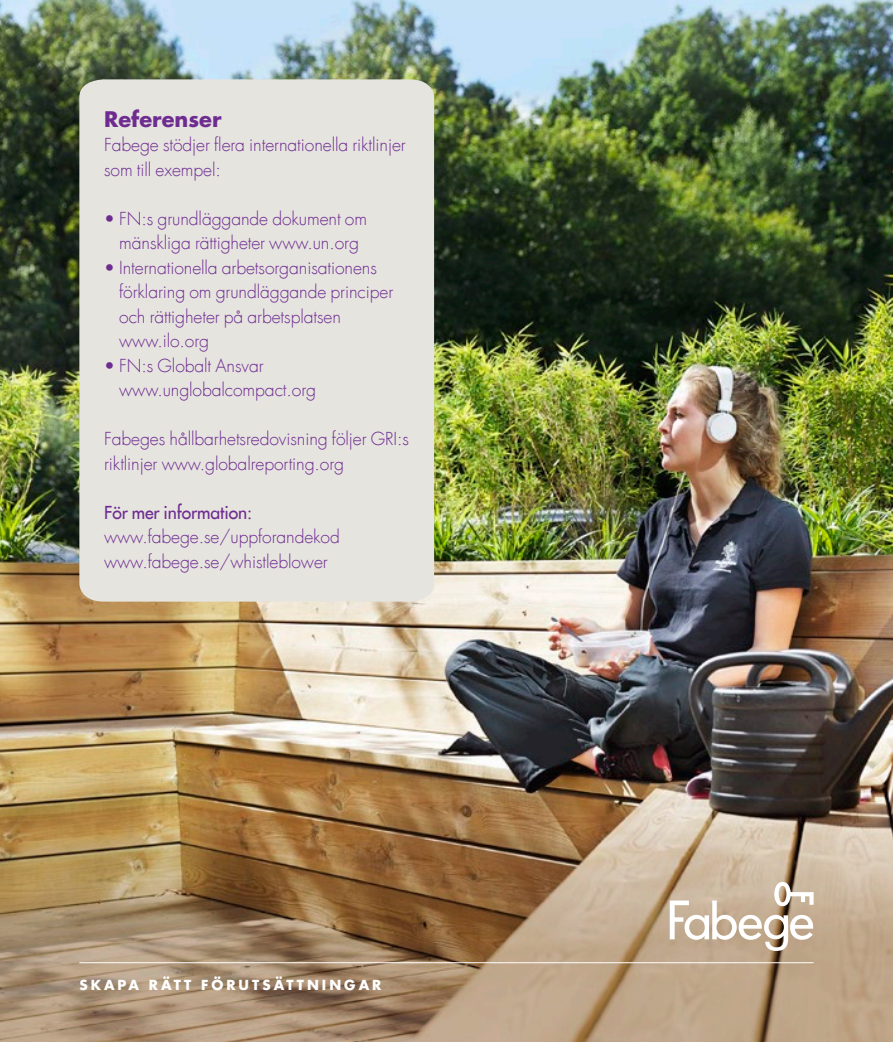
<style>
.page{position:relative;width:893px;height:1042px;background:#fff}
.page>*{position:absolute;margin:0;border:0;box-sizing:border-box;transform-origin:0 0}
.t1{font:700 21px "Futura LT";color:#6e2c91}
.t2{font:300 17.5px/24.5px "Futura LT";letter-spacing:-.005em;color:#6e2c91}
.t3{font:17.5px "Futura LT";letter-spacing:-.005em;color:#6e2c91}
.t4{font:700 13.47px "Futura Std";letter-spacing:.225em;color:#fff}
</style>
<div class="page">
<img style="left:0;top:0;width:893px;height:780px">
<img style="left:0;top:780px;width:893px;height:262px">
<div style="left:79px;top:79px;width:355px;height:522px;background:#e6e4df"></div>
<svg style="left:670px;top:882px;width:144px;height:69px"></svg>
<hr style="left:79px;top:962px;width:735px;height:1px;background:#fff">
<p class="t1" style="left:104px;top:105px;width:119px">Referenser</p>
<p class="t2" style="left:104px;top:133px;width:303px">Fabege stödjer flera internationella riktlinjer som till exempel:</p>
<p class="t2" style="left:104px;top:206px;width:264px;text-align:center">• FN:s grundläggande dokument om mänskliga rättigheter www.un.org</p>
<p class="t2" style="left:119px;top:255px;width:275px;text-indent:-15px">• Internationella arbetsorganisationens förklaring om grundläggande principer och rättigheter på arbetsplatsen www.ilo.org</p>
<p class="t2" style="left:119px;top:353px;width:198px;text-indent:-15px">• FN:s Globalt Ansvar www.unglobalcompact.org</p>
<p class="t2" style="left:104px;top:427px;width:306px">Fabeges hållbarhetsredovisning följer GRI:s</p>
<p class="t2" style="left:104px;top:451px;width:241px">riktlinjer www.globalreporting.org</p>
<p class="t3" style="left:104px;top:501px;width:150px">För mer information:</p>
<p class="t2" style="left:104px;top:525px;width:237px">www.fabege.se/uppforandekod</p>
<p class="t2" style="left:104px;top:549px;width:225px">www.fabege.se/whistleblower</p>
<p class="t4" style="left:79px;top:976px;width:304px">SKAPA RÄTT FÖRUTSÄTTNINGAR</p>
</div>
